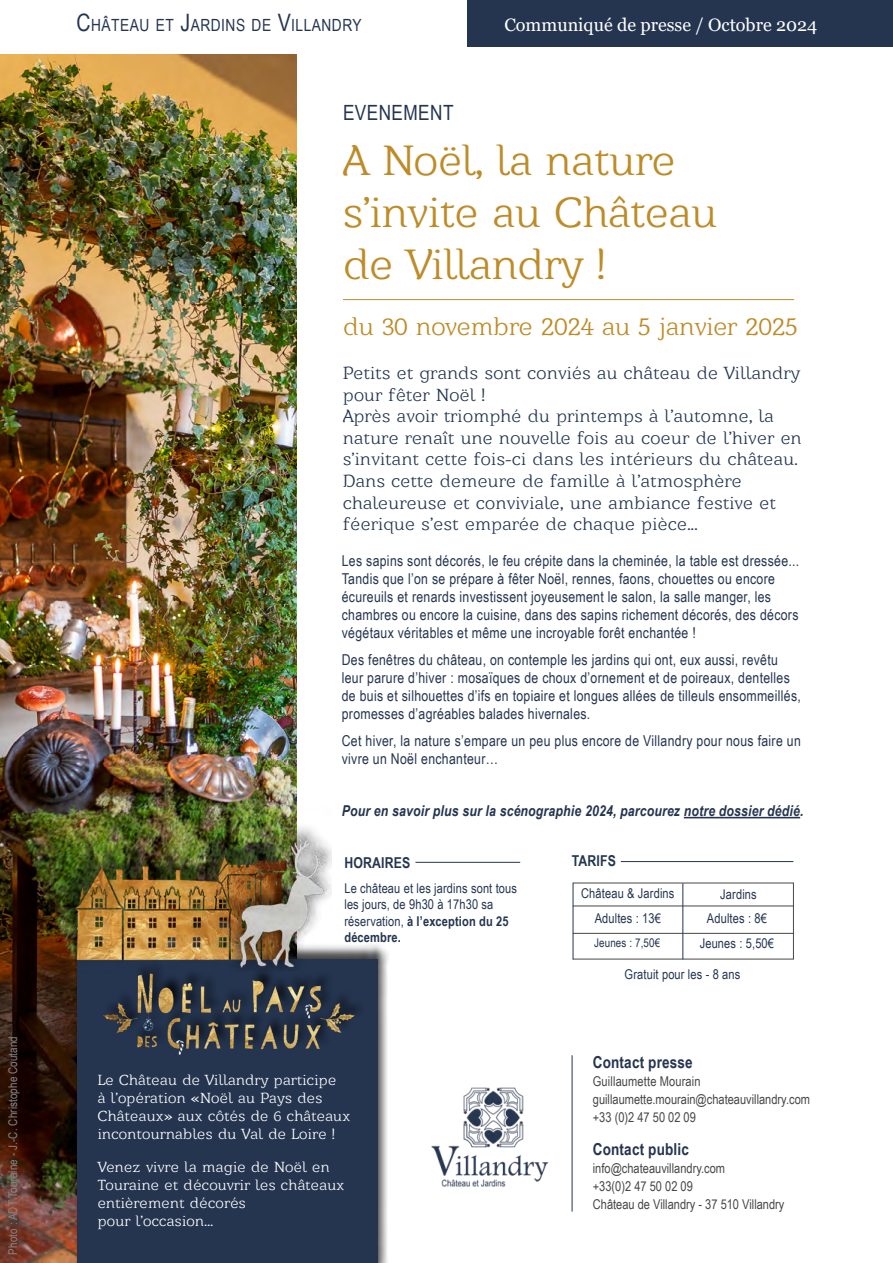
<style>
.page{position:relative;width:893px;height:1263px;background:#fff}
.page>*{position:absolute;margin:0;border:0;box-sizing:border-box;transform-origin:0 0}
.t1{font:43.5px/52.2px "Barkentina";color:#be8c27}
.t2{font:25.5px "Barkentina";color:#be8c27}
.t3{font:21px "Arial Narrow";letter-spacing:.02em;color:#253550}
.t4{font:18px/21.6px "Barkentina";letter-spacing:.02em;color:#253550}
.t5{font:18px "Georgia";color:#fff}
.t6{font:16.8px "Arial Narrow";letter-spacing:.03em;color:#253550}
.t7{font:700 16.5px "Arial Narrow";letter-spacing:.01em;color:#253550}
.t8{font:15px/18px "Arial Narrow";letter-spacing:.02em;color:#253550}
.t9{font:15px/18px "Barkentina";letter-spacing:.02em;color:#fff}
.t10{font:italic 700 15px "Arial Narrow";letter-spacing:.01em;color:#253550}
.t11{font:700 15px "Arial Narrow";letter-spacing:.01em;color:#253550}
.t12{font:13.5px/16.2px "Arial Narrow";letter-spacing:.01em;color:#253550;text-align:center}
.t13{font:13.5px/18px "Arial Narrow";color:#474746}
.t14{font:12px "Arial Narrow";letter-spacing:.01em;color:#878787}
.t15{font:12px "Arial Narrow";letter-spacing:.01em;color:#253550}
.s1{font-size:24px}
.s2{font-weight:700}
</style>
<div class="page">
<div style="left:468px;top:0;width:425px;height:46px;background:#253550"></div>
<img style="left:0;top:54px;width:296px;height:1209px">
<hr style="left:573px;top:905px;width:220px;height:1px;background:#474746">
<hr style="left:573px;top:959px;width:220px;height:1px;background:#474746">
<hr style="left:573px;top:933px;width:220px;height:1px;background:#474746">
<hr style="left:682px;top:883px;width:1px;height:76px;background:#253550">
<hr style="left:573px;top:883px;width:220px;height:1px;background:#474746">
<hr style="left:793px;top:883px;width:1px;height:76px;background:#474746">
<hr style="left:573px;top:883px;width:1px;height:76px;background:#253550">
<img style="left:431px;top:1087px;width:118px;height:100px">
<hr style="left:343px;top:299px;width:451px;height:1px;background:#be8c27">
<hr style="left:572px;top:1055px;width:1px;height:156px;background:#253550">
<hr style="left:415px;top:862px;width:105px;height:1px;background:#253550">
<hr style="left:621px;top:861px;width:172px;height:1px;background:#253550">
<div style="left:71px;top:943px;width:318px;height:320px;background:#000;opacity:.75"></div>
<div style="left:77px;top:959px;width:301px;height:304px;background:#253550"></div>
<img style="left:103px;top:972px;width:257px;height:83px">
<img style="left:51px;top:704px;width:281px;height:268px">
<hr style="left:684px;top:817px;width:116px;height:1px;background:#253550">
<p class="t14" style="left:4px;top:1254px;width:220px;rotate:-90deg">Photo : ADT Touraine - J.-C. Christophe Coutand</p>
<p class="t6" style="left:77px;top:12px;width:287px"><span class="s1">C</span>HÂTEAU ET <span class="s1">J</span>ARDINS DE <span class="s1">V</span>ILLANDRY</p>
<p class="t5" style="left:504px;top:14px;width:315px">Communiqué de presse / Octobre 2024</p>
<h3 class="t3" style="left:343px;top:98px;width:112px">EVENEMENT</h3>
<h1 class="t1" style="left:343px;top:133px;width:376px">A Noël, la nature s’invite au Château de Villandry !</h1>
<h2 class="t2" style="left:343px;top:311px;width:455px">du 30 novembre 2024 au 5 janvier 2025</h2>
<p class="t4" style="left:343px;top:362px;width:460px">Petits et grands sont conviés au château de Villandry pour fêter Noël !<br>Après avoir triomphé du printemps à l’automne, la nature renaît une nouvelle fois au coeur de l’hiver en s’invitant cette fois-ci dans les intérieurs du château.<br>Dans cette demeure de famille à l’atmosphère chaleureuse et conviviale, une ambiance festive et féerique s’est emparée de chaque pièce...</p>
<p class="t8" style="left:342px;top:551px;width:459px">Les sapins sont décorés, le feu crépite dans la cheminée, la table est dressée...<br>Tandis que l’on se prépare à fêter Noël, rennes, faons, chouettes ou encore écureuils et renards investissent joyeusement le salon, la salle manger, les chambres ou encore la cuisine, dans des sapins richement décorés, des décors végétaux véritables et même une incroyable forêt enchantée !</p>
<p class="t8" style="left:342px;top:650px;width:461px">Des fenêtres du château, on contemple les jardins qui ont, eux aussi, revêtu leur parure d’hiver : mosaïques de choux d’ornement et de poireaux, dentelles de buis et silhouettes d’ifs en topiaire et longues allées de tilleuls ensommeillés, promesses d’agréables balades hivernales.</p>
<p class="t8" style="left:342px;top:731px;width:461px">Cet hiver, la nature s’empare un peu plus encore de Villandry pour nous faire un vivre un Noël enchanteur…</p>
<p class="t10" style="left:342px;top:799px;width:463px">Pour en savoir plus sur la scénographie 2024, parcourez notre dossier dédié.</p>
<p class="t11" style="left:344px;top:851px;width:67px">HORAIRES</p>
<p class="t12" style="left:344px;top:880px;width:174px;text-align:left">Le château et les jardins sont tous les jours, de 9h30 à 17h30 sa réservation, <span class="s2">à l’exception du 25 décembre.</span></p>
<p class="t9" style="left:98px;top:1071px;width:254px">Le Château de Villandry participe<br>à l’opération «Noël au Pays des<br>Châteaux» aux côtés de 6 châteaux incontournables du Val de Loire !</p>
<p class="t9" style="left:98px;top:1157px;width:248px">Venez vivre la magie de Noël en<br>Touraine et découvrir les châteaux entièrement décorés<br>pour l’occasion...</p>
<p class="t11" style="left:572px;top:849px;width:46px">TARIFS</p>
<p class="t12" style="left:581px;top:885px;width:95px">Château &amp; Jardins</p>
<p class="t12" style="left:707px;top:881px;width:61px;line-height:24.2px">Jardins<br>Adultes : 8€</p>
<p class="t12" style="left:700px;top:935px;width:76px">Jeunes : 5,50€</p>
<p class="t12" style="left:625px;top:966px;width:117px">Gratuit pour les - 8 ans</p>
<p class="t12" style="left:595px;top:909px;width:68px">Adultes : 13€</p>
<p class="t15" style="left:594px;top:934px;width:68px">Jeunes : 7,50€</p>
<p class="t7" style="left:593px;top:1050px;width:101px">Contact presse</p>
<p class="t13" style="left:593px;top:1072px;width:219px">Guillaumette Mourain guillaumette.mourain@chateauvillandry.com +33 (0)2 47 50 02 09</p>
<p class="t7" style="left:593px;top:1137px;width:98px">Contact public</p>
<p class="t13" style="left:593px;top:1159px;width:193px">info@chateauvillandry.com<br>+33(0)2 47 50 02 09<br>Château de Villandry - 37 510 Villandry</p>
</div>
